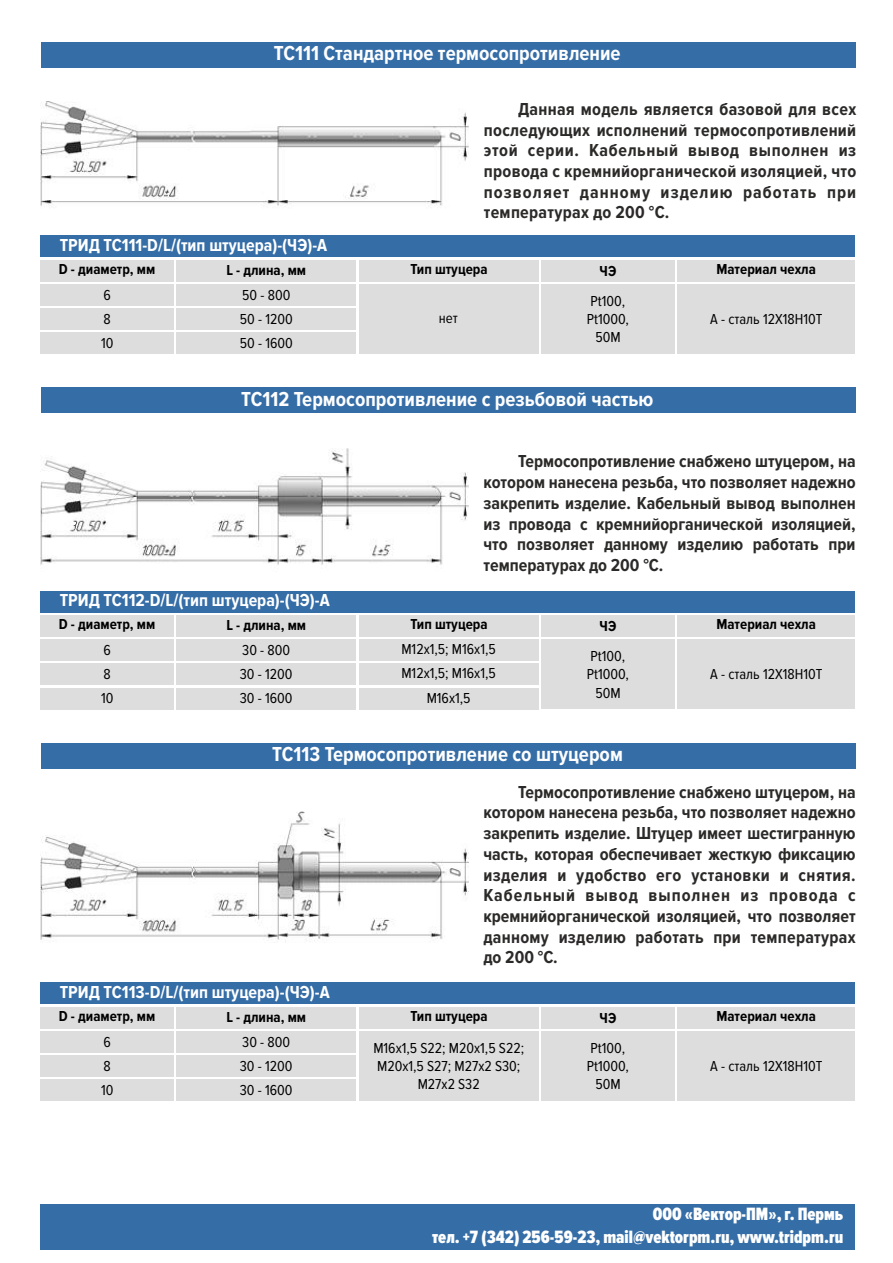
<style>
.page{position:relative;width:893px;height:1263px;background:#fff}
.page>*{position:absolute;margin:0;border:0;box-sizing:border-box;transform-origin:0 0}
.t1{font:700 21px "Proxima Nova Cond";color:#fefefe}
.t2{font:900 18.45px/22.5px "Proxima Nova Ex Cn";color:#fefefe;text-align:right}
.t3{font:700 18px/20.7px "Proxima Nova Cond";letter-spacing:.015em;color:#2b2a29;text-align:justify}
.t4{font:700 18px "Proxima Nova Cond";color:#fff}
.t5{font:15px/24.3px "Proxima Nova Cond";color:#000}
.t6{font:700 15px "Proxima Nova Cond";color:#000}
</style>
<div class="page">
<div style="left:359px;top:639px;width:180px;height:22px;background:#ddd"></div>
<div style="left:359px;top:664px;width:180px;height:21px;background:#ddd"></div>
<div style="left:359px;top:688px;width:180px;height:21px;background:#ddd"></div>
<div style="left:41px;top:260px;width:133px;height:21px;background:#ddd"></div>
<div style="left:40px;top:236px;width:815px;height:21px;background:#356da7"></div>
<div style="left:177px;top:260px;width:179px;height:21px;background:#ddd"></div>
<div style="left:359px;top:260px;width:180px;height:21px;background:#ddd"></div>
<div style="left:541px;top:260px;width:134px;height:21px;background:#ddd"></div>
<div style="left:678px;top:260px;width:177px;height:21px;background:#ddd"></div>
<div style="left:41px;top:284px;width:133px;height:21px;background:#ddd"></div>
<div style="left:177px;top:284px;width:179px;height:21px;background:#ddd"></div>
<div style="left:359px;top:284px;width:180px;height:70px;background:#ddd"></div>
<div style="left:541px;top:284px;width:134px;height:70px;background:#ddd"></div>
<div style="left:678px;top:284px;width:177px;height:70px;background:#ddd"></div>
<div style="left:41px;top:308px;width:133px;height:22px;background:#ddd"></div>
<div style="left:177px;top:308px;width:179px;height:22px;background:#ddd"></div>
<div style="left:41px;top:333px;width:133px;height:21px;background:#ddd"></div>
<div style="left:177px;top:333px;width:179px;height:21px;background:#ddd"></div>
<img style="left:41px;top:102px;width:427px;height:104px">
<img style="left:41px;top:449px;width:427px;height:116px">
<div style="left:41px;top:615px;width:133px;height:21px;background:#ddd"></div>
<div style="left:40px;top:591px;width:815px;height:21px;background:#356da7"></div>
<div style="left:177px;top:615px;width:179px;height:21px;background:#ddd"></div>
<div style="left:359px;top:615px;width:180px;height:21px;background:#ddd"></div>
<div style="left:541px;top:615px;width:134px;height:21px;background:#ddd"></div>
<div style="left:678px;top:615px;width:177px;height:21px;background:#ddd"></div>
<div style="left:41px;top:639px;width:133px;height:22px;background:#ddd"></div>
<div style="left:177px;top:639px;width:179px;height:22px;background:#ddd"></div>
<div style="left:541px;top:639px;width:134px;height:70px;background:#ddd"></div>
<div style="left:678px;top:639px;width:177px;height:70px;background:#ddd"></div>
<div style="left:41px;top:664px;width:133px;height:21px;background:#ddd"></div>
<div style="left:177px;top:664px;width:179px;height:21px;background:#ddd"></div>
<div style="left:41px;top:688px;width:133px;height:21px;background:#ddd"></div>
<div style="left:177px;top:688px;width:179px;height:21px;background:#ddd"></div>
<div style="left:41px;top:1007px;width:133px;height:21px;background:#ddd"></div>
<div style="left:40px;top:983px;width:815px;height:21px;background:#356da7"></div>
<div style="left:177px;top:1007px;width:179px;height:21px;background:#ddd"></div>
<div style="left:359px;top:1007px;width:180px;height:21px;background:#ddd"></div>
<div style="left:541px;top:1007px;width:134px;height:21px;background:#ddd"></div>
<div style="left:678px;top:1007px;width:177px;height:21px;background:#ddd"></div>
<div style="left:41px;top:1031px;width:133px;height:21px;background:#ddd"></div>
<div style="left:177px;top:1031px;width:179px;height:21px;background:#ddd"></div>
<div style="left:359px;top:1031px;width:180px;height:70px;background:#ddd"></div>
<div style="left:541px;top:1031px;width:134px;height:70px;background:#ddd"></div>
<div style="left:678px;top:1031px;width:177px;height:70px;background:#ddd"></div>
<div style="left:41px;top:1055px;width:133px;height:22px;background:#ddd"></div>
<div style="left:177px;top:1055px;width:179px;height:22px;background:#ddd"></div>
<div style="left:41px;top:1080px;width:133px;height:21px;background:#ddd"></div>
<div style="left:177px;top:1080px;width:179px;height:21px;background:#ddd"></div>
<img style="left:41px;top:811px;width:427px;height:132px">
<div style="left:41px;top:1205px;width:814px;height:45px;background:#356da7"></div>
<div style="left:41px;top:42px;width:815px;height:25px;background:#356da7"></div>
<div style="left:41px;top:388px;width:815px;height:25px;background:#356da7"></div>
<div style="left:41px;top:743px;width:815px;height:25px;background:#356da7"></div>
<p class="t1" style="left:274px;top:43px;width:348px">ТС111 Стандартное термосопротивление</p>
<p class="t3" style="left:484px;top:99px;width:374px;text-indent:34px">Данная модель является базовой для всех последующих исполнений термосопротивлений этой серии. Кабельный вывод выполнен из провода с кремнийорганической изоляцией, что позволяет данному изделию работать при температурах до 200 °С.</p>
<p class="t4" style="left:60px;top:236px;width:269px">ТРИД ТС111-D/L/(тип штуцера)-(ЧЭ)-А</p>
<p class="t6" style="left:59px;top:262px;width:98px">D - диаметр, мм</p>
<p class="t6" style="left:226px;top:263px;width:81px">L - длина, мм</p>
<p class="t6" style="left:411px;top:262px;width:79px">Тип штуцера</p>
<p class="t6" style="left:600px;top:264px;width:18px">ЧЭ</p>
<p class="t6" style="left:716px;top:262px;width:101px">Материал чехла</p>
<p class="t5" style="left:101px;top:283px;width:14px">6<br>8<br>10</p>
<p class="t5" style="left:240px;top:283px;width:54px">50 - 800<br>50 - 1200<br>50 - 1600</p>
<p class="t5" style="left:587px;top:292px;width:44px;line-height:18.3px;text-align:center">Pt100,<br>Pt1000,<br>50М</p>
<p class="t5" style="left:710px;top:308px;width:114px">А - сталь 12Х18Н10Т</p>
<p class="t5" style="left:439px;top:306px;width:21px">нет</p>
<p class="t1" style="left:241px;top:389px;width:413px">ТС112 Термосопротивление с резьбовой частью</p>
<p class="t3" style="left:483px;top:452px;width:374px;text-indent:35px">Термосопротивление снабжено штуцером, на котором нанесена резьба, что позволяет надежно закрепить изделие. Кабельный вывод выполнен из провода с кремнийорганической изоляцией, что позволяет данному изделию работать при температурах до 200 °С.</p>
<p class="t4" style="left:60px;top:592px;width:272px">ТРИД ТС112-D/L/(тип штуцера)-(ЧЭ)-А</p>
<p class="t6" style="left:59px;top:617px;width:98px">D - диаметр, мм</p>
<p class="t6" style="left:226px;top:618px;width:81px">L - длина, мм</p>
<p class="t6" style="left:411px;top:617px;width:79px">Тип штуцера</p>
<p class="t6" style="left:600px;top:619px;width:18px">ЧЭ</p>
<p class="t6" style="left:716px;top:617px;width:101px">Материал чехла</p>
<p class="t5" style="left:101px;top:638px;width:14px">6<br>8<br>10</p>
<p class="t5" style="left:240px;top:638px;width:54px">30 - 800<br>30 - 1200<br>30 - 1600</p>
<p class="t5" style="left:401px;top:638px;width:96px;line-height:23.5px">М12х1,5; М16х1,5<br>М12х1,5; М16х1,5</p>
<p class="t5" style="left:587px;top:647px;width:44px;line-height:18.3px;text-align:center">Pt100,<br>Pt1000,<br>50М</p>
<p class="t5" style="left:710px;top:663px;width:114px">А - сталь 12Х18Н10Т</p>
<p class="t5" style="left:427px;top:686px;width:45px">М16х1,5</p>
<p class="t1" style="left:272px;top:744px;width:352px">ТС113 Термосопротивление со штуцером</p>
<p class="t3" style="left:483px;top:782px;width:374px;text-indent:35px">Термосопротивление снабжено штуцером, на котором нанесена резьба, что позволяет надежно закрепить изделие. Штуцер имеет шестигранную часть, которая обеспечивает жесткую фиксацию изделия и удобство его установки и снятия.<br>Кабельный вывод выполнен из провода с кремнийорганической изоляцией, что позволяет данному изделию работать при температурах до 200 °С.</p>
<p class="t4" style="left:60px;top:983px;width:271px">ТРИД ТС113-D/L/(тип штуцера)-(ЧЭ)-А</p>
<p class="t6" style="left:59px;top:1009px;width:98px">D - диаметр, мм</p>
<p class="t6" style="left:226px;top:1010px;width:81px">L - длина, мм</p>
<p class="t6" style="left:411px;top:1009px;width:79px">Тип штуцера</p>
<p class="t6" style="left:600px;top:1011px;width:18px">ЧЭ</p>
<p class="t6" style="left:716px;top:1009px;width:101px">Материал чехла</p>
<p class="t5" style="left:101px;top:1030px;width:14px">6<br>8<br>10</p>
<p class="t5" style="left:240px;top:1030px;width:54px">30 - 800<br>30 - 1200<br>30 - 1600</p>
<p class="t5" style="left:373px;top:1039px;width:152px;line-height:18.3px;text-align:center">М16х1,5 S22; М20х1,5 S22;<br>М20х1,5 S27; М27х2 S30;<br>М27х2 S32</p>
<p class="t5" style="left:587px;top:1039px;width:44px;line-height:18.3px;text-align:center">Pt100,<br>Pt1000,<br>50М</p>
<p class="t5" style="left:710px;top:1054px;width:114px">А - сталь 12Х18Н10Т</p>
<p class="t2" style="left:432px;top:1204px;width:413px">ООО «Вектор-ПМ», г. Пермь<br>тел. +7 (342) 256-59-23, mail@vektorpm.ru, www.tridpm.ru</p>
</div>
